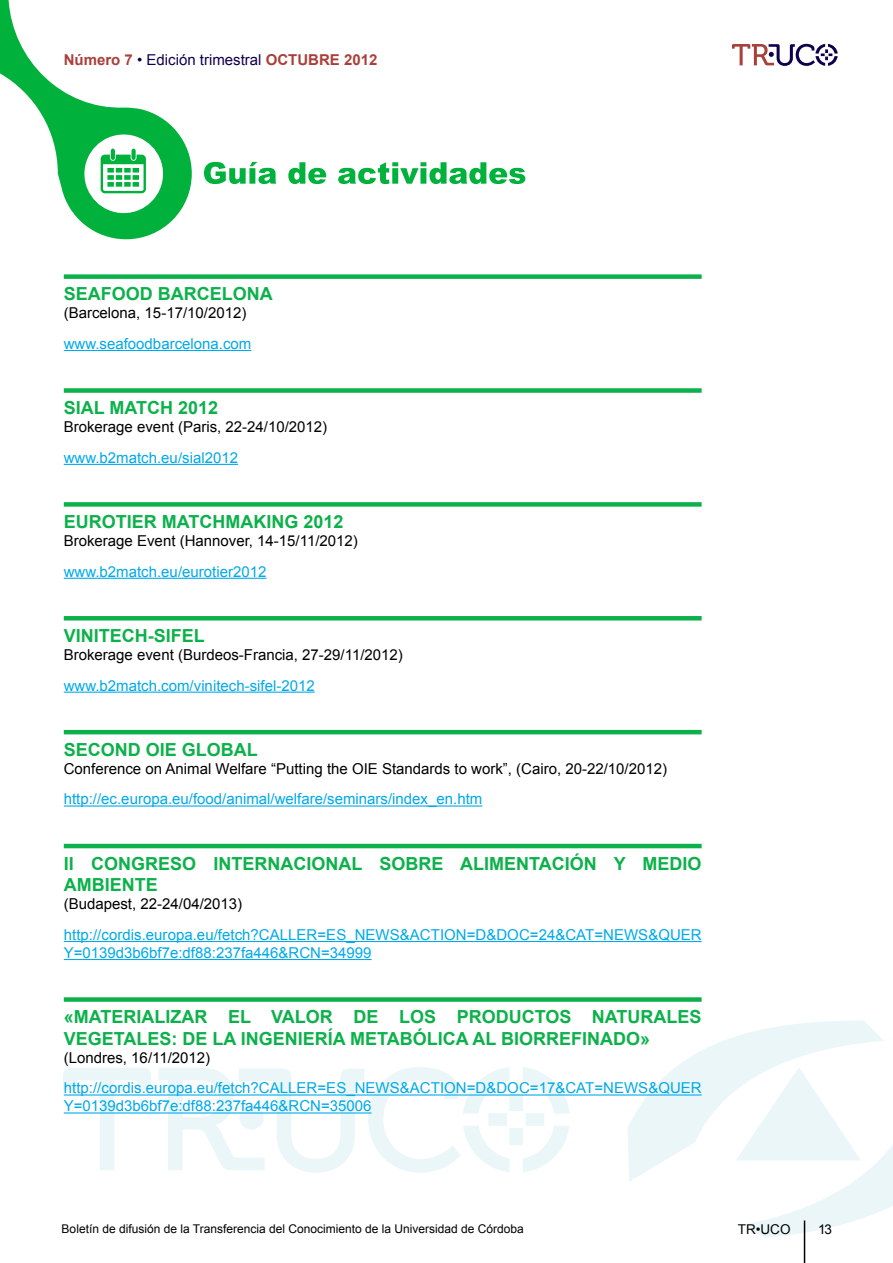
<style>
.page{position:relative;width:893px;height:1263px;background:#fff}
.page>*{position:absolute;margin:0;border:0;box-sizing:border-box;transform-origin:0 0}
.t1{font:700 18px "Arial";color:#0db14b}
.t2{font:15px/18px "Arial";color:#00a9e9}
.t3{font:15px "Arial";color:#000}
.t4{font:700 15px "Arial";color:#a93f3a}
.t5{font:13.5px "Arial";color:#000}
.t6{font:12px "Arial";color:#000}
.s1{font-weight:400;color:#0f004e}
</style>
<div class="page">
<svg style="left:63px;top:1021px;width:830px;height:216px"></svg>
<hr style="left:804px;top:1220px;width:1px;height:43px;background:#000">
<div style="left:64px;top:274px;width:638px;height:5px;background:#0db14b"></div>
<hr style="left:64px;top:350px;width:187px;height:1px;background:#00a9e9">
<div style="left:64px;top:388px;width:638px;height:5px;background:#0db14b"></div>
<hr style="left:64px;top:464px;width:174px;height:1px;background:#00a9e9">
<div style="left:64px;top:502px;width:638px;height:5px;background:#0db14b"></div>
<hr style="left:64px;top:578px;width:202px;height:1px;background:#00a9e9">
<hr style="left:64px;top:616px;width:638px;height:4px;background:#0db14b">
<hr style="left:64px;top:692px;width:251px;height:1px;background:#00a9e9">
<hr style="left:64px;top:730px;width:638px;height:4px;background:#0db14b">
<hr style="left:64px;top:805px;width:418px;height:1px;background:#00a9e9">
<hr style="left:64px;top:844px;width:638px;height:4px;background:#0db14b">
<hr style="left:64px;top:941px;width:638px;height:1px;background:#00a9e9">
<hr style="left:64px;top:959px;width:308px;height:1px;background:#00a9e9">
<div style="left:64px;top:997px;width:638px;height:5px;background:#0db14b"></div>
<hr style="left:64px;top:1094px;width:638px;height:1px;background:#00a9e9">
<hr style="left:64px;top:1112px;width:308px;height:1px;background:#00a9e9">
<svg style="left:0;top:0;width:192px;height:239px"></svg>
<div style="left:84px;top:134px;width:79px;height:79px;background:#fff;border-radius:50%"></div>
<svg style="left:101px;top:149px;width:45px;height:44px"></svg>
<svg style="left:204px;top:162px;width:72px;height:22px"></svg>
<svg style="left:288px;top:162px;width:38px;height:22px"></svg>
<svg style="left:338px;top:162px;width:187px;height:22px"></svg>
<svg style="left:732px;top:44px;width:106px;height:22px"></svg>
<p class="t4" style="left:64px;top:50px;width:315px">NÚMERO 7 <span class="s1">• Edición trimestral</span> OCTUBRE 2012</p>
<p class="t1" style="left:64px;top:282px;width:133px">SEAFOO D BARCE</p>
<p class="t1" style="left:222px;top:282px;width:52px">LONA</p>
<p class="t3" style="left:64px;top:303px;width:184px">(Barcelona, 15-17/10/2012)</p>
<p class="t2" style="left:64px;top:335px;width:189px">www.seafoodbarcelona.com</p>
<p class="t1" style="left:64px;top:396px;width:156px">SIAL MATCH 2012</p>
<p class="t3" style="left:64px;top:417px;width:265px">Brokerage event (Paris, 22-24/10/2012)</p>
<p class="t2" style="left:64px;top:449px;width:176px">www.b2match.eu/sial2012</p>
<p class="t1" style="left:64px;top:510px;width:25px">EUROTIER</p>
<p class="t1" style="left:162px;top:510px;width:116px">MATC HMAKING</p>
<p class="t1" style="left:303px;top:510px;width:42px">2012</p>
<p class="t3" style="left:64px;top:531px;width:296px">Brokerage Event (Hannover, 14-15/11/2012)</p>
<p class="t2" style="left:64px;top:562px;width:204px">www.b2match.eu/eurotier2012</p>
<p class="t1" style="left:64px;top:624px;width:141px">VINITECH-SIFEL</p>
<p class="t3" style="left:64px;top:645px;width:341px">Brokerage event (Burdeos-Francia, 27-29/11/2012)</p>
<p class="t2" style="left:64px;top:676px;width:252px">www.b2match.com/vinitech-sifel-2012</p>
<p class="t1" style="left:64px;top:737px;width:26px">SECON</p>
<p class="t1" style="left:128px;top:737px;width:132px">D OIE GLOBAL</p>
<p class="t3" style="left:64px;top:758px;width:605px">Conference on Animal Welfare “Putting the OIE Standards to work”, (Cairo, 20-22/10/2012)</p>
<p class="t2" style="left:64px;top:790px;width:420px">http://ec.europa.eu/food/animal/welfare/seminars/index_en.htm</p>
<p class="t1" style="left:64px;top:851px;width:55px">II CONGRESO</p>
<p class="t1" style="left:213px;top:851px;width:12px">INTERN</p>
<p class="t1" style="left:280px;top:851px;width:25px">ACION</p>
<p class="t1" style="left:338px;top:851px;width:55px">AL SOBRE</p>
<p class="t1" style="left:460px;top:851px;width:36px">ALIMENT</p>
<p class="t1" style="left:539px;top:851px;width:154px">ACIÓN Y MEDIO</p>
<p class="t1" style="left:64px;top:873px;width:26px">AMBIENTE</p>
<p class="t3" style="left:64px;top:894px;width:180px">(Budapest, 22-24/04/2013)</p>
<p class="t2" style="left:64px;top:926px;width:639px">http://cordis.europa.eu/fetch?CALLER=ES_NEWS&amp;ACTION=D&amp;DOC=24&amp;CAT=NEWS&amp;QUER<br>Y=0139d3b6bf7e:df88:237fa446&amp;RCN=34999</p>
<p class="t1" style="left:64px;top:1005px;width:48px">«MATERI</p>
<p class="t1" style="left:141px;top:1005px;width:61px">ALIZAR</p>
<p class="t1" style="left:228px;top:1005px;width:92px">EL VALOR</p>
<p class="t1" style="left:354px;top:1005px;width:24px">DE</p>
<p class="t1" style="left:399px;top:1005px;width:25px">LOS</p>
<p class="t1" style="left:457px;top:1005px;width:14px">PRO</p>
<p class="t1" style="left:496px;top:1005px;width:27px">DUCTOS</p>
<p class="t1" style="left:592px;top:1005px;width:38px">NATUR</p>
<p class="t1" style="left:654px;top:1005px;width:36px">ALES</p>
<p class="t1" style="left:64px;top:1026px;width:14px">VEGET</p>
<p class="t1" style="left:123px;top:1026px;width:130px">ALES : DE LA INGENIER</p>
<p class="t1" style="left:328px;top:1026px;width:36px">ÍA MET</p>
<p class="t1" style="left:387px;top:1026px;width:127px">ABÓLICA AL BIORRE</p>
<p class="t1" style="left:571px;top:1026px;width:81px">FINADO»</p>
<p class="t3" style="left:64px;top:1047px;width:148px">(Londres, 16/11/2012)</p>
<p class="t2" style="left:64px;top:1079px;width:639px">http://cordis.europa.eu/fetch?CALLER=ES_NEWS&amp;ACTION=D&amp;DOC=17&amp;CAT=NEWS&amp;QUER<br>Y=0139d3b6bf7e:df88:237fa446&amp;RCN=35006</p>
<p class="t6" style="left:62px;top:1220px;width:464px">Boletín de difusión de la Transferencia del Conocimiento de la Universidad de Córdoba</p>
<p class="t5" style="left:738px;top:1220px;width:54px">TR•UCO</p>
<p class="t5" style="left:818px;top:1220px;width:15px">13</p>
</div>
